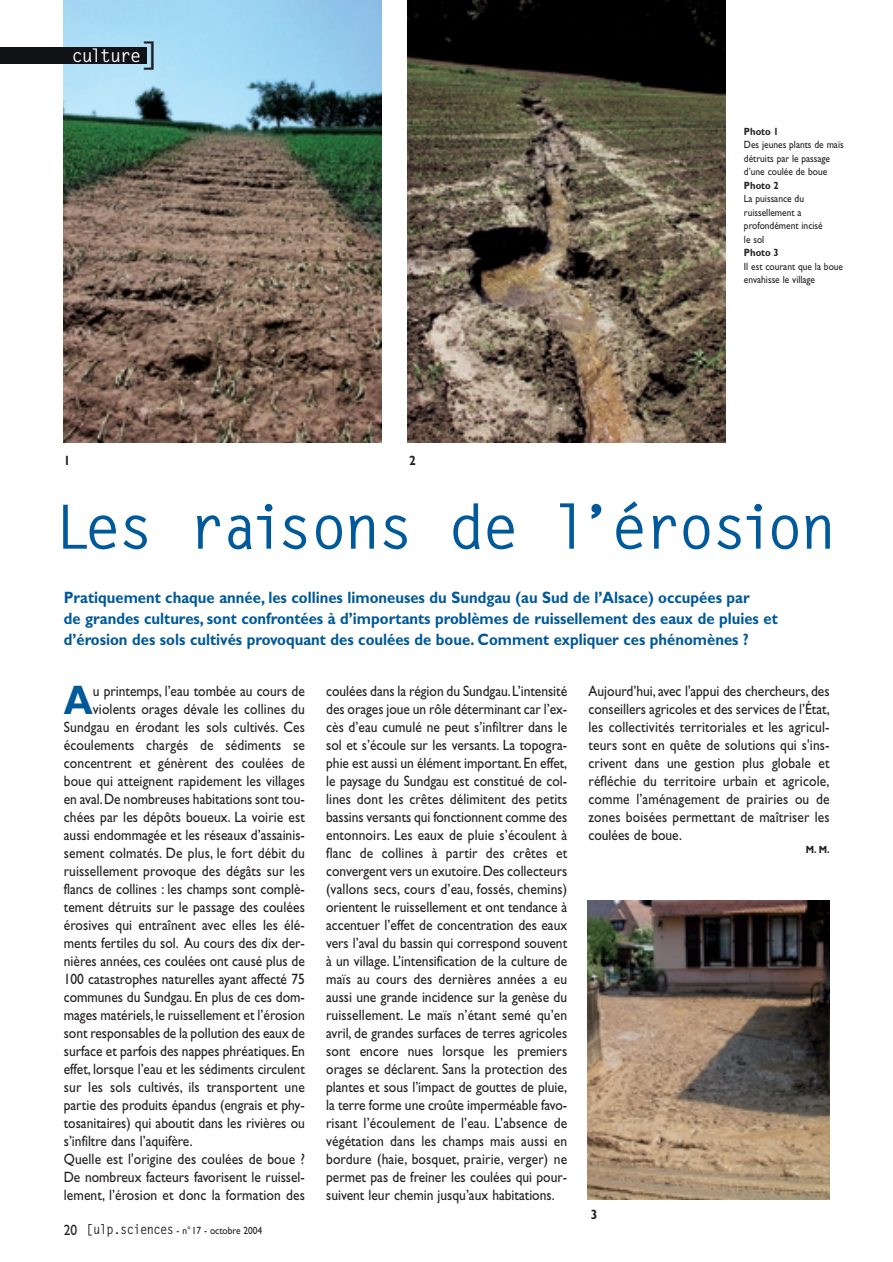
<style>
.page{position:relative;width:893px;height:1262px;background:#fff}
.page>*{position:absolute;margin:0;border:0;box-sizing:border-box;transform-origin:0 0}
.t1{font:700 61.05px "Letter Gothic";letter-spacing:-.05em;color:#00599a}
.t2{font:700 41.4px "Gill Sans";color:#00599a;scale:.9 1}
.t3{font:700 18.3px "Letter Gothic";letter-spacing:-.05em;color:#fff}
.t4{font:700 16.5px/21px "Gill Sans";color:#00599a;scale:.9 1}
.t5{font:15px/18px "Gill Sans";color:#231f20;text-align:justify;scale:.9 1}
.t6{font:700 13.5px "Gill Sans";color:#231f20;scale:.9 1}
.t7{font:10.5px/13.5px "Gill Sans";color:#231f20;scale:.9 1}
.t8{font:700 10.5px "Gill Sans";color:#231f20;scale:.9 1}
.s1{font-size:33.15px;color:#231f20}
.s2{font-size:15px}
.s3{font-family:"Letter Gothic";font-weight:700;font-size:13.5px}
</style>
<div class="page">
<img style="left:64px;top:0;width:317px;height:442px">
<div style="left:1px;top:47px;width:146px;height:17px;background:#101216"></div>
<img style="left:408px;top:0;width:317px;height:442px">
<img style="left:587px;top:900px;width:242px;height:299px">
<p class="t3" style="left:72px;top:48px;width:89px">culture<span class="s1">]</span></p>
<p class="t6" style="left:64px;top:455px;width:9px">1</p>
<p class="t6" style="left:409px;top:455px;width:9px">2</p>
<p class="t8" style="left:744px;top:128px;width:40px">Photo 1</p>
<p class="t7" style="left:744px;top:139px;width:112px">Des jeunes plants de maïs détruits par le passage d’une coulée de boue</p>
<p class="t8" style="left:744px;top:182px;width:40px">Photo 2</p>
<p class="t7" style="left:744px;top:193px;width:89px">La puissance du ruissellement a profondément incisé le sol</p>
<p class="t8" style="left:744px;top:249px;width:40px">Photo 3</p>
<p class="t7" style="left:744px;top:261px;width:112px">Il est courant que la boue envahisse le village</p>
<h1 class="t1" style="left:54px;top:503px;width:784px">Les raisons de l’érosion</h1>
<p class="t4" style="left:64px;top:588px;width:794px">Pratiquement chaque année, les collines limoneuses du Sundgau (au Sud de l’Alsace) occupées par<br>de grandes cultures, sont confrontées à d’importants problèmes de ruissellement des eaux de pluies et d’érosion des sols cultivés provoquant des coulées de boue. Comment expliquer ces phénomènes ?</p>
<h2 class="t2" style="left:64px;top:685px;width:34px">A</h2>
<p class="t5" style="left:93px;top:683px;width:237px">u printemps, l’eau tombée au cours de</p>
<p class="t5" style="left:326px;top:683px;width:269px">coulées dans la région du Sundgau.L’intensité des orages joue un rôle déterminant car l’ex&shy;cès d’eau cumulé ne peut s’infiltrer dans le sol et s’écoule sur les versants. La topogra&shy;phie est aussi un élément important.En effet, le paysage du Sundgau est constitué de col&shy;lines dont les crêtes délimitent des petits bassins versants qui fonctionnent comme des entonnoirs. Les eaux de pluie s’écoulent à flanc de collines à partir des crêtes et convergent vers un exutoire.Des collecteurs (vallons secs, cours d’eau, fossés, chemins) orientent le ruissellement et ont tendance à accentuer l’effet de concentration des eaux vers l’aval du bassin qui correspond souvent à un village. L’intensification de la culture de maïs au cours des dernières années a eu aussi une grande incidence sur la genèse du ruissellement. Le maïs n’étant semé qu’en avril, de grandes surfaces de terres agricoles sont encore nues lorsque les premiers orages se déclarent. Sans la protection des plantes et sous l’impact de gouttes de pluie, la terre forme une croûte imperméable favo&shy;risant l’écoulement de l’eau. L’absence de végétation dans les champs mais aussi en bordure (haie, bosquet, prairie, verger) ne permet pas de freiner les coulées qui pour&shy;suivent leur chemin jusqu’aux habitations.</p>
<p class="t5" style="left:588px;top:683px;width:269px">Aujourd’hui, avec l'appui des chercheurs, des conseillers agricoles et des services de l’État, les collectivités territoriales et les agricul&shy;teurs sont en quête de solutions qui s'ins&shy;crivent dans une gestion plus globale et réfléchie du territoire urbain et agricole, comme l’aménagement de prairies ou de zones boisées permettant de maîtriser les coulées de boue.</p>
<p class="t5" style="left:93px;top:701px;width:237px">violents orages dévale les collines du</p>
<p class="t5" style="left:64px;top:719px;width:269px">Sundgau en érodant les sols cultivés. Ces</p>
<p class="t5" style="left:64px;top:737px;width:269px">écoulements chargés de sédiments se</p>
<p class="t5" style="left:64px;top:755px;width:269px">concentrent et génèrent des coulées de</p>
<p class="t5" style="left:64px;top:773px;width:269px">boue qui atteignent rapidement les villages</p>
<p class="t5" style="left:64px;top:791px;width:269px">en aval.De nombreuses habitations sont tou-</p>
<p class="t5" style="left:64px;top:809px;width:269px">chées par les dépôts boueux. La voirie est</p>
<p class="t5" style="left:64px;top:827px;width:269px">aussi endommagée et les réseaux d’assainis-</p>
<p class="t5" style="left:64px;top:845px;width:269px">sement colmatés. De plus, le fort débit du</p>
<p class="t5" style="left:64px;top:863px;width:269px">ruissellement provoque des dégâts sur les</p>
<p class="t5" style="left:64px;top:881px;width:269px">flancs de collines : les champs sont complè-</p>
<p class="t5" style="left:64px;top:899px;width:269px">tement détruits sur le passage des coulées</p>
<p class="t5" style="left:64px;top:917px;width:269px">érosives qui entraînent avec elles les élé-</p>
<p class="t5" style="left:64px;top:935px;width:269px">ments fertiles du sol. Au cours des dix der-</p>
<p class="t5" style="left:64px;top:953px;width:269px">nières années, ces coulées ont causé plus de</p>
<p class="t5" style="left:64px;top:971px;width:269px">100 catastrophes naturelles ayant affecté 75</p>
<p class="t5" style="left:64px;top:989px;width:269px">communes du Sundgau. En plus de ces dom-</p>
<p class="t5" style="left:64px;top:1007px;width:269px">mages matériels,le ruissellement et l’érosion</p>
<p class="t5" style="left:64px;top:1025px;width:269px">sont responsables de la pollution des eaux de</p>
<p class="t5" style="left:64px;top:1043px;width:269px">surface et parfois des nappes phréatiques. En</p>
<p class="t5" style="left:64px;top:1061px;width:269px">effet, lorsque l’eau et les sédiments circulent</p>
<p class="t5" style="left:64px;top:1079px;width:269px">sur les sols cultivés, ils transportent une</p>
<p class="t5" style="left:64px;top:1097px;width:269px">partie des produits épandus (engrais et phy-</p>
<p class="t5" style="left:64px;top:1115px;width:269px">tosanitaires) qui aboutit dans les rivières ou</p>
<p class="t5" style="left:64px;top:1133px;width:145px">s’infiltre dans l’aquifère.</p>
<p class="t5" style="left:64px;top:1151px;width:269px">Quelle est l'origine des coulées de boue ?</p>
<p class="t5" style="left:64px;top:1169px;width:269px">De nombreux facteurs favorisent le ruissel-</p>
<p class="t5" style="left:64px;top:1187px;width:269px">lement, l’érosion et donc la formation des</p>
<p class="t8" style="left:805px;top:846px;width:28px">M. M.</p>
<p class="t7" style="left:64px;top:1225px;width:222px"><span class="s2">20</span> <span class="s3">[ulp.sciences</span> - n°17 - octobre 2004</p>
<p class="t6" style="left:590px;top:1209px;width:9px">3</p>
</div>
